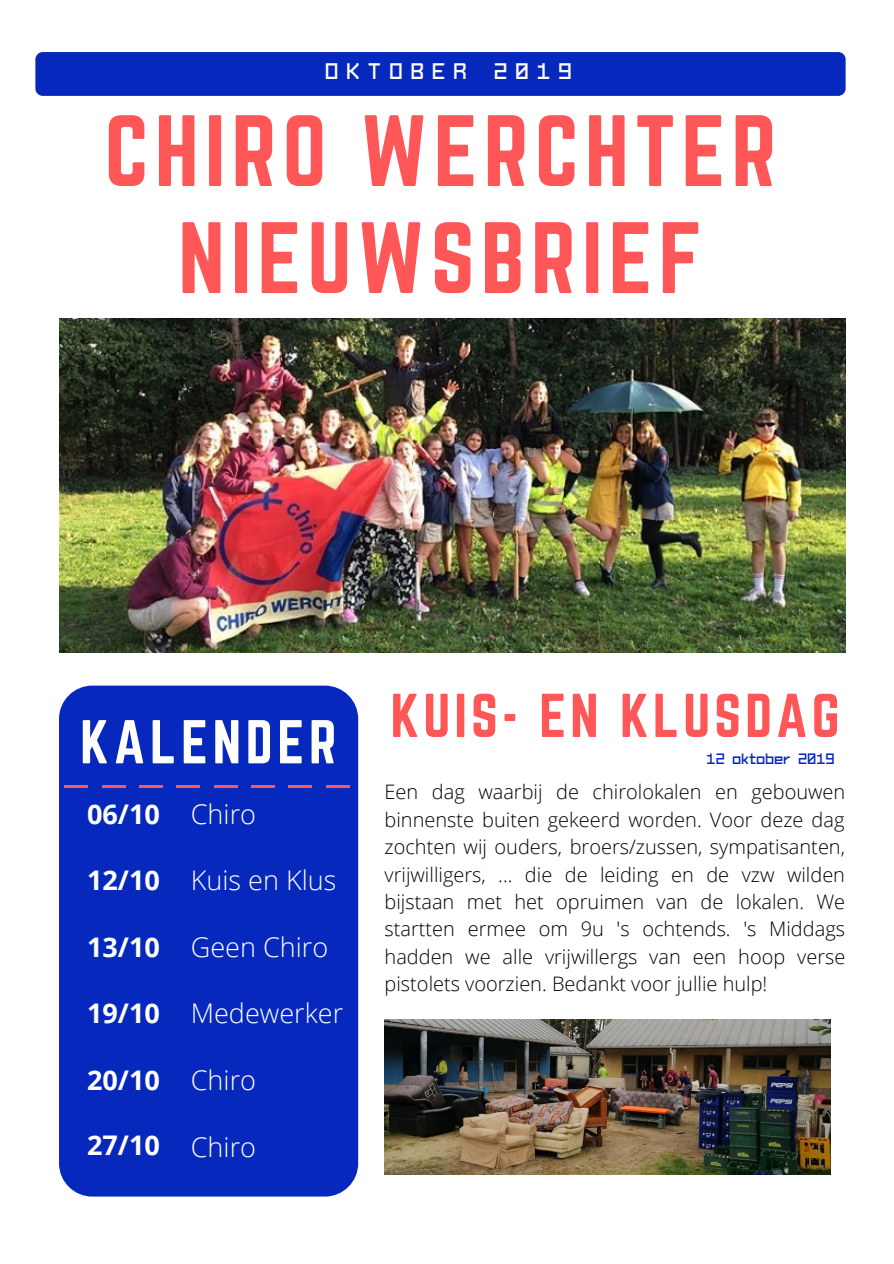
<style>
.page{position:relative;width:894px;height:1264px;background:#fff}
.page>*{position:absolute;margin:0;border:0;box-sizing:border-box;transform-origin:0 0}
.t1{font:88.5px/106.9px "Norwester";letter-spacing:.065em;color:#ff5757;text-align:center}
.t2{font:300 55.65px "Open Sans";color:#ff5757}
.t3{font:54px "Norwester";letter-spacing:.075em;color:#ff5757}
.t4{font:54px "Norwester";letter-spacing:.085em;color:#fff}
.t5{font:300 27px "Open Sans";color:#fff}
.t6{font:700 27px "Open Sans";color:#fff}
.t7{font:27px "Bandal";letter-spacing:.29em;color:#fff}
.t8{font:300 19.95px/27.5px "Open Sans";color:#000;text-align:justify}
.t9{font:18px "Bandal";color:#0728bd}
</style>
<div class="page">
<div style="left:35px;top:52px;width:810px;height:44px;background:#0728bd;border-radius:7px"></div>
<img style="left:59px;top:319px;width:786px;height:333px">
<div style="left:59px;top:685px;width:299px;height:511px;background:#0728bd;border-radius:33px"></div>
<img style="left:384px;top:1019px;width:446px;height:155px">
<h3 class="t7" style="left:323px;top:58px;width:248px">OKTOBER 2019</h3>
<h1 class="t1" style="left:104px;top:101px;width:673px">CHIRO WERCHTER<br>NIEUWSBRIEF</h1>
<h3 class="t4" style="left:80px;top:716px;width:258px">KALENDER</h3>
<h3 class="t5" style="left:191px;top:794px;width:67px">Chiro</h3>
<h2 class="t2" style="left:65px;top:721px;width:286px">_ _ _ _ _ _ _ _</h2>
<h3 class="t6" style="left:87px;top:794px;width:74px">06/10</h3>
<h3 class="t6" style="left:87px;top:861px;width:74px">12/10</h3>
<h3 class="t5" style="left:191px;top:861px;width:147px">Kuis en Klus</h3>
<h3 class="t6" style="left:87px;top:927px;width:74px">13/10</h3>
<h3 class="t5" style="left:191px;top:927px;width:139px">Geen Chiro</h3>
<h3 class="t6" style="left:87px;top:994px;width:74px">19/10</h3>
<h3 class="t5" style="left:191px;top:994px;width:154px">Medewerker</h3>
<h3 class="t6" style="left:87px;top:1061px;width:74px">20/10</h3>
<h3 class="t5" style="left:191px;top:1061px;width:67px">Chiro</h3>
<h3 class="t6" style="left:87px;top:1125px;width:74px">27/10</h3>
<h3 class="t5" style="left:191px;top:1127px;width:67px">Chiro</h3>
<h3 class="t3" style="left:390px;top:689px;width:450px">KUIS- EN KLUSDAG</h3>
<p class="t9" style="left:705px;top:750px;width:129px">12 oktober 2019</p>
<p class="t8" style="left:384px;top:777px;width:462px">Een dag waarbij de chirolokalen en gebouwen binnenste buiten gekeerd worden. Voor deze dag zochten wij ouders, broers/zussen, sympatisanten, vrijwilligers, ... die de leiding en de vzw wilden bijstaan met het opruimen van de lokalen. We startten ermee om 9u 's ochtends. 's Middags hadden we alle vrijwillergs van een hoop verse pistolets voorzien. Bedankt voor jullie hulp!</p>
</div>
